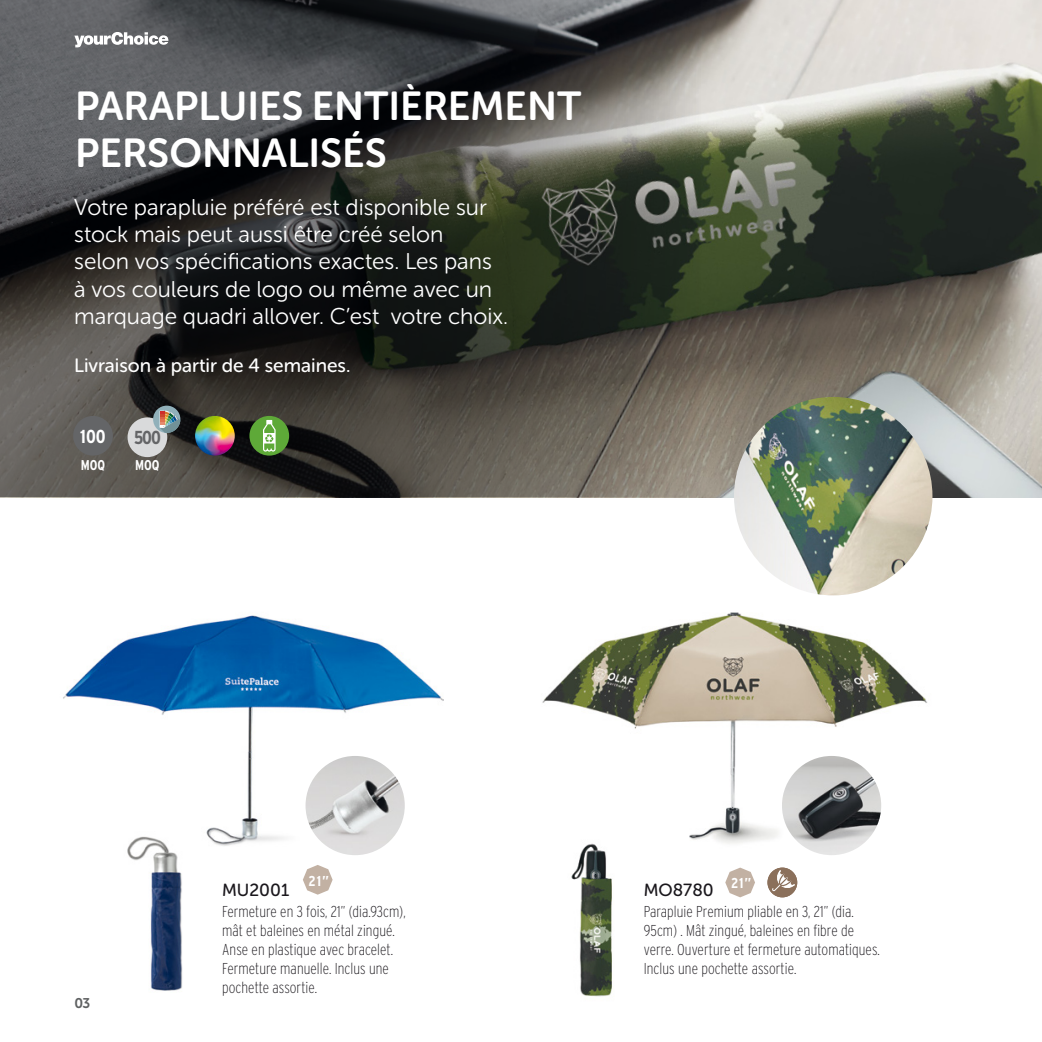
<style>
.page{position:relative;width:1042px;height:1042px;background:#fff}
.page>*{position:absolute;margin:0;border:0;box-sizing:border-box;transform-origin:0 0}
.t1{font:40.25px/47.2px "Museo Sans Rounded 700";color:#fff}
.t2{font:22.75px/27.3px "Museo Sans Rounded 300";color:#fff}
.t3{font:19.25px "Museo Sans Rounded 500";color:#fff}
.t4{font:700 18.72px "Interstate WGL Condensed";color:#fff}
.t5{font:700 18.72px "Interstate WGL Condensed";color:#646567}
.t6{font:17.5px "Museo Sans Rounded 500";color:#1a171c}
.t7{font:200 15.75px/18.9px "Interstate WGL Condensed";letter-spacing:.005em;color:#1a171c}
.t8{font:700 14.35px "Interstate WGL Condensed";color:#fff}
.t9{font:700 14.17px "Interstate WGL Condensed";color:#fff}
.t10{font:14px "Museo Sans Rounded 700";color:#5f6162}
</style>
<div class="page">
<img style="left:0;top:0;width:1042px;height:497px">
<svg style="left:0;top:0;width:701px;height:496px;background:#40403d"></svg>
<img style="left:542px;top:526px;width:386px;height:359px">
<img style="left:63px;top:615px;width:380px;height:240px">
<img style="left:548px;top:826px;width:96px;height:171px">
<img style="left:124px;top:831px;width:65px;height:160px">
<svg style="left:74px;top:32px;width:94px;height:15px"></svg>
<div style="left:767px;top:867px;width:30px;height:30px;background:#8b705b;border-radius:50%"></div>
<svg style="left:772px;top:870px;width:23px;height:22px"></svg>
<svg style="left:725px;top:867px;width:30px;height:30px"></svg>
<svg style="left:303px;top:865px;width:30px;height:29px"></svg>
<img style="left:782px;top:756px;width:99px;height:99px;border-radius:50px">
<img style="left:305px;top:756px;width:100px;height:99px;border-radius:50px">
<img style="left:734px;top:397px;width:198px;height:198px;border-radius:99px">
<div style="left:73px;top:416px;width:40px;height:40px;background:#646567;border-radius:50%"></div>
<div style="left:128px;top:417px;width:39px;height:40px;background:#d9dadb;border-radius:50%"></div>
<svg style="left:153px;top:406px;width:27px;height:27px"></svg>
<svg style="left:160px;top:410px;width:20px;height:23px"></svg>
<img style="left:195px;top:416px;width:40px;height:40px;border-radius:20px">
<div style="left:249px;top:416px;width:40px;height:40px;background:#5ea938;border-radius:50%"></div>
<svg style="left:263px;top:420px;width:13px;height:31px"></svg>
<p class="t1" style="left:75px;top:82px;width:507px">PARAPLUIES ENTIÈREMENT<br>PERSONNALISÉS</p>
<p class="t2" style="left:74px;top:194px;width:414px">Votre parapluie préféré est disponible sur</p>
<p class="t2" style="left:74px;top:221px;width:371px">stock mais peut aussi être créé selon</p>
<p class="t2" style="left:74px;top:248px;width:435px">selon vos spécifications exactes. Les pans à vos couleurs de logo ou même avec un marquage quadri allover. C’est votre choix.</p>
<p class="t3" style="left:74px;top:355px;width:278px">Livraison à partir de 4 semaines.</p>
<p class="t4" style="left:80px;top:424px;width:27px">100</p>
<p class="t9" style="left:81px;top:455px;width:26px">MOQ</p>
<p class="t5" style="left:134px;top:424px;width:28px">500</p>
<p class="t9" style="left:135px;top:455px;width:26px">MOQ</p>
<p class="t10" style="left:74px;top:995px;width:17px">03</p>
<p class="t8" style="left:309px;top:870px;width:22px">21”</p>
<p class="t8" style="left:731px;top:873px;width:22px">21”</p>
<p class="t6" style="left:222px;top:880px;width:69px">MU2001</p>
<p class="t7" style="left:222px;top:901px;width:185px">Fermeture en 3 fois, 21” (dia.93cm), mât et baleines en métal zingué.<br>Anse en plastique avec bracelet.<br>Fermeture manuelle. Inclus une pochette assortie.</p>
<p class="t6" style="left:644px;top:880px;width:71px">MO8780</p>
<p class="t7" style="left:644px;top:901px;width:237px">Parapluie Premium pliable en 3, 21” (dia.<br>95cm) . Mât zingué, baleines en fibre de verre. Ouverture et fermeture automatiques.<br>Inclus une pochette assortie.</p>
</div>
